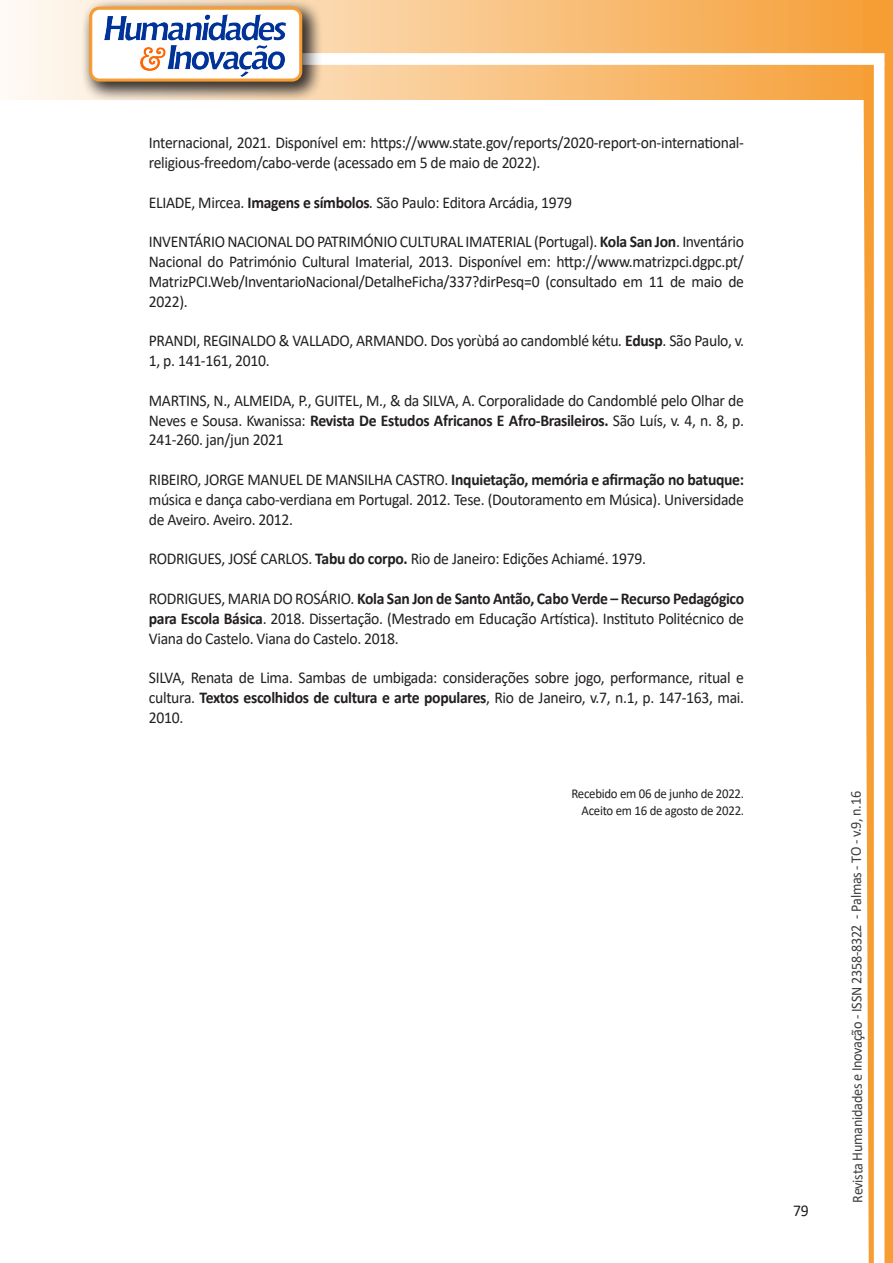
<style>
.page{position:relative;width:893px;height:1263px;background:#fff}
.page>*{position:absolute;margin:0;border:0;box-sizing:border-box;transform-origin:0 0}
.texto{font:16.5px/19.8px "Calibri";letter-spacing:-.02em;color:#231f20;text-align:justify;scale:.95 1}
.t1{font:15px "Calibri";letter-spacing:-.025em;color:#3e3e3f;scale:.95 1}
.texto-2{font:13.5px "Calibri";letter-spacing:-.02em;color:#231f20;scale:.95 1}
.s1{font-weight:700}
.s2{font-style:italic}
</style>
<div class="page">
<svg style="left:5px;top:0;width:858px;height:100px;background:#f9c484"></svg>
<div style="left:302px;top:53px;width:582px;height:12px;background:#fff;border:2px solid #fff"></div>
<svg style="left:863px;top:0;width:30px;height:1263px"></svg>
<div style="left:81px;top:0;width:241px;height:102px;background:#231f20;opacity:.75"></div>
<div style="left:91px;top:8px;width:210px;height:72px;background:#fff;border-radius:9px"></div>
<img style="left:104px;top:14px;width:181px;height:62px">
<div style="left:89px;top:7px;width:213px;height:75px;border:3px solid #f69e34;border-radius:9px"></div>
<p class="texto" style="left:149px;top:133px;width:628px">Internacional, 2021. Disponível em: https://www.state.gov/reports/2020-report-on-international&shy;religious-freedom/cabo-verde (acessado em 5 de maio de 2022).</p>
<p class="texto" style="left:149px;top:192px;width:447px">ELIADE, Mircea. <span class="s1">Imagens e símbolos</span><span class="s2">.</span> São Paulo: Editora Arcádia, 1979</p>
<p class="texto" style="left:149px;top:232px;width:628px">INVENTÁRIO NACIONAL DO PATRIMÓNIO CULTURAL IMATERIAL (Portugal). <span class="s1">Kola San Jon</span>. Inventário Nacional do Património Cultural Imaterial, 2013. Disponível em: http://www.matrizpci.dgpc.pt/ MatrizPCI.Web/InventarioNacional/DetalheFicha/337?dirPesq=0 (consultado em 11 de maio de 2022).</p>
<p class="texto" style="left:149px;top:331px;width:628px">PRANDI, REGINALDO &amp; VALLADO, ARMANDO. Dos yorùbá ao candomblé kétu<span class="s2">.</span> <span class="s1">Edusp</span>. São Paulo, v.<br>1, p. 141-161, 2010.</p>
<p class="texto" style="left:149px;top:390px;width:628px">MARTINS, N., ALMEIDA, P., GUITEL, M., &amp; da SILVA, A. Corporalidade do Candomblé pelo Olhar de Neves e Sousa. Kwanissa: <span class="s1">Revista De Estudos Africanos E Afro-Brasileiros.</span> São Luís, v. 4, n. 8, p.<br>241-260. jan/jun 2021</p>
<p class="texto" style="left:149px;top:469px;width:628px">RIBEIRO, JORGE MANUEL DE MANSILHA CASTRO. <span class="s1">Inquietação, memória e afirmação no batuque: </span>música e dança cabo-verdiana em Portugal. 2012. Tese. (Doutoramento em Música). Universidade de Aveiro. Aveiro. 2012.</p>
<p class="texto" style="left:149px;top:548px;width:525px">RODRIGUES, JOSÉ CARLOS. <span class="s1">Tabu do corpo.</span> Rio de Janeiro: Edições Achiamé. 1979.</p>
<p class="texto" style="left:149px;top:588px;width:628px">RODRIGUES, MARIA DO ROSÁRIO. <span class="s1">Kola San Jon de Santo Antão, Cabo Verde – Recurso Pedagógico para Escola Básica</span>. 2018. Dissertação. (Mestrado em Educação Artística). Instituto Politécnico de Viana do Castelo. Viana do Castelo. 2018.</p>
<p class="texto" style="left:149px;top:667px;width:628px">SILVA, Renata de Lima. Sambas de umbigada: considerações sobre jogo, performance, ritual e cultura. <span class="s1">Textos escolhidos de cultura e arte populares</span>, Rio de Janeiro, v.7, n.1, p. 147-163, mai.<br>2010.</p>
<p class="texto-2" style="left:571px;top:784px;width:183px">Recebido em 06 de junho de 2022.</p>
<p class="texto-2" style="left:582px;top:801px;width:173px">Aceito em 16 de agosto de 2022.</p>
<p class="texto" style="left:793px;top:1200px;width:18px">79</p>
<p class="t1" style="left:846px;top:1203px;width:435px;rotate:-90deg">Revista Humanidades e Inovação - ISSN 2358-8322 - Palmas - TO - v.9, n.16</p>
</div>
